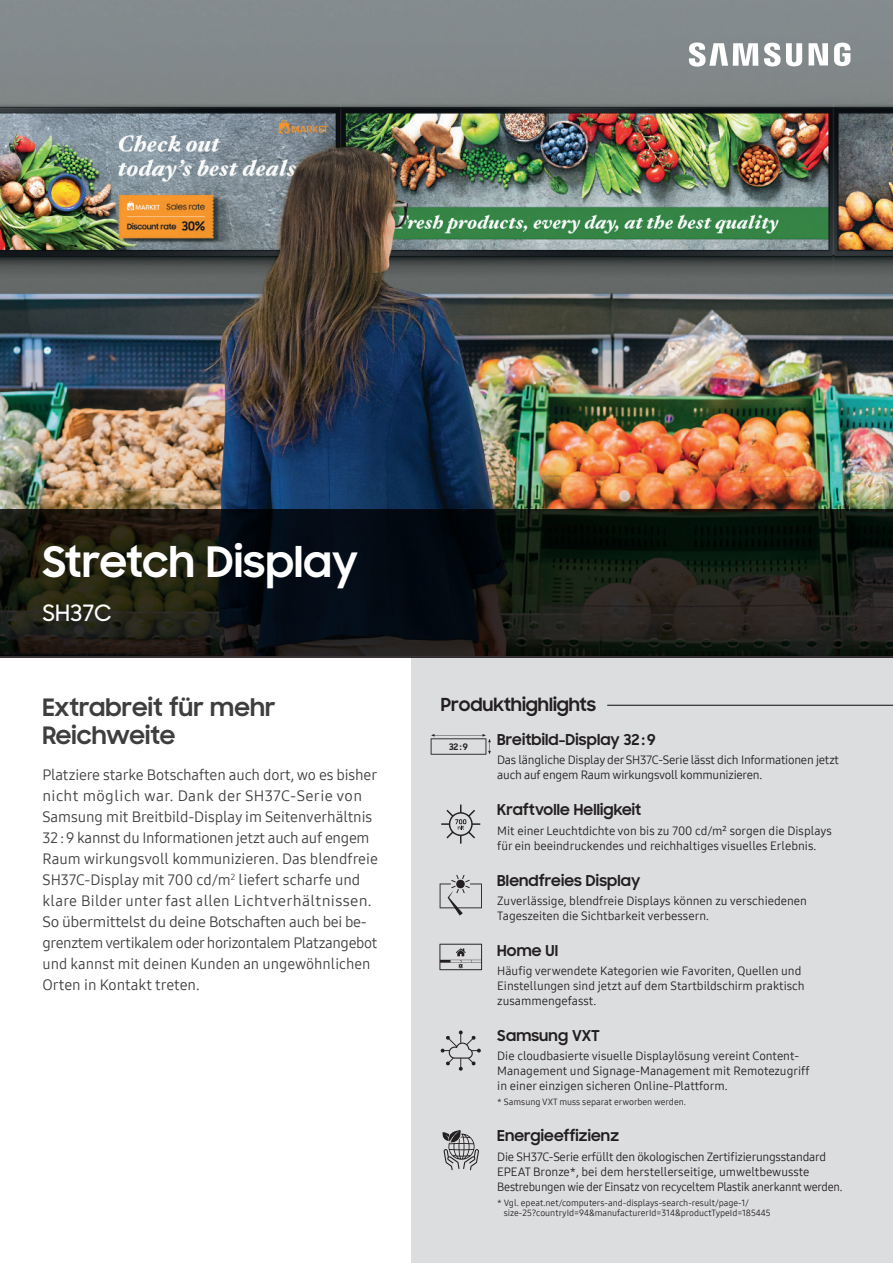
<style>
.page{position:relative;width:893px;height:1263px;background:#fff}
.page>*{position:absolute;margin:0;border:0;box-sizing:border-box;transform-origin:0 0}
.t1{font:700 42px "Samsung Sharp Sans";letter-spacing:.01em;color:#fff}
.t2{font:700 24px "Samsung Sharp Sans";letter-spacing:.01em;color:#3e3e3f}
.t3{font:500 22.5px "Samsung Sharp Sans";color:#fff}
.t4{font:700 18px "Samsung Sharp Sans";color:#231f20}
.t5{font:15px/21px "Samsung One 400";letter-spacing:-.005em;color:#3e3e3f}
.t6{font:700 15px "Samsung Sharp Sans";letter-spacing:.01em;color:#231f20}
.t7{font:12px/15px "Samsung One 400";color:#231f20}
.t8{font:12px/15px "Samsung One 400";letter-spacing:-.02em;color:#231f20}
.t9{font:9px/10.8px "Samsung One 400";color:#231f20}
.t10{font:700 9px "Samsung Sharp Sans";color:#231f20}
</style>
<div class="page">
<div style="left:411px;top:657px;width:482px;height:606px;background:#dcdddf"></div>
<img style="left:0;top:0;width:893px;height:509px">
<svg style="left:0;top:509px;width:893px;height:148px;background:#141814"></svg>
<svg style="left:689px;top:43px;width:161px;height:24px"></svg>
<hr style="left:607px;top:705px;width:286px;height:1px;background:#231f20">
<svg style="left:441px;top:1030px;width:40px;height:41px"></svg>
<svg style="left:439px;top:944px;width:43px;height:26px"></svg>
<svg style="left:431px;top:734px;width:60px;height:21px"></svg>
<svg style="left:442px;top:1130px;width:37px;height:40px"></svg>
<svg style="left:440px;top:875px;width:42px;height:40px"></svg>
<svg style="left:441px;top:804px;width:39px;height:40px"></svg>
<h1 class="t1" style="left:43px;top:531px;width:317px">Stretch Display</h1>
<h3 class="t3" style="left:43px;top:597px;width:71px">SH37C</h3>
<h2 class="t2" style="left:43px;top:689px;width:235px">Extrabreit für mehr</h2>
<h3 class="t4" style="left:441px;top:691px;width:157px">Produkthighlights</h3>
<h2 class="t2" style="left:43px;top:718px;width:134px">Reichweite</h2>
<p class="t6" style="left:497px;top:728px;width:160px">Breitbild-Display 32 : 9</p>
<p class="t8" style="left:497px;top:752px;width:343px">Das längliche Display der SH37C-Serie lässt dich Informationen jetzt auch auf engem Raum wirkungsvoll kommunizieren.</p>
<p class="t6" style="left:497px;top:799px;width:145px">Kraftvolle Helligkeit</p>
<p class="t7" style="left:497px;top:823px;width:336px">Mit einer Leuchtdichte von bis zu 700 cd/m² sorgen die Displays für ein beeindruckendes und reichhaltiges visuelles Erlebnis.</p>
<p class="t6" style="left:497px;top:869px;width:145px">Blendfreies Display</p>
<p class="t7" style="left:497px;top:893px;width:311px">Zuverlässige, blendfreie Displays können zu verschiedenen<br>Tageszeiten die Sichtbarkeit verbessern.</p>
<p class="t6" style="left:497px;top:939px;width:63px">Home UI</p>
<p class="t7" style="left:497px;top:963px;width:309px">Häufig verwendete Kategorien wie Favoriten, Quellen und<br>Einstellungen sind jetzt auf dem Startbildschirm praktisch zusammengefasst.</p>
<p class="t6" style="left:497px;top:1024px;width:104px">Samsung VXT</p>
<p class="t7" style="left:497px;top:1048px;width:314px">Die cloudbasierte visuelle Displaylösung vereint Content-<br>Management und Signage-Management mit Remotezugriff in einer einzigen sicheren Online-Plattform.</p>
<p class="t9" style="left:497px;top:1096px;width:190px">* Samsung VXT muss separat erworben werden.</p>
<p class="t6" style="left:497px;top:1125px;width:123px">Energieeffizienz</p>
<p class="t8" style="left:497px;top:1149px;width:347px">Die SH37C-Serie erfüllt den ökologischen Zertifizierungsstandard<br>EPEAT Bronze*, bei dem herstellerseitige, umweltbewusste<br>Bestrebungen wie der Einsatz von recyceltem Plastik anerkannt werden.</p>
<p class="t9" style="left:504px;top:1197px;width:269px;text-indent:-6px">* Vgl. epeat.net/computers-and-displays-search-result/page-1/ size-25?countryId=94&amp;manufacturerId=314&amp;productTypeId=185445</p>
<p class="t10" style="left:449px;top:740px;width:20px">32:9</p>
<p class="t5" style="left:43px;top:764px;width:337px">Platziere starke Botschaften auch dort, wo es bisher nicht möglich war. Dank der SH37C-Serie von Samsung mit Breitbild-Display im Seitenverhältnis 32 : 9 kannst du Informationen jetzt auch auf engem Raum wirkungsvoll kommunizieren. Das blendfreie SH37C-Display mit 700 cd/m<sup>2</sup> liefert scharfe und klare Bilder unter fast allen Lichtverhältnissen.<br>So übermittelst du deine Botschaften auch bei be&shy;grenztem vertikalem oder horizontalem Platzangebot und kannst mit deinen Kunden an ungewöhnlichen Orten in Kontakt treten.</p>
</div>
